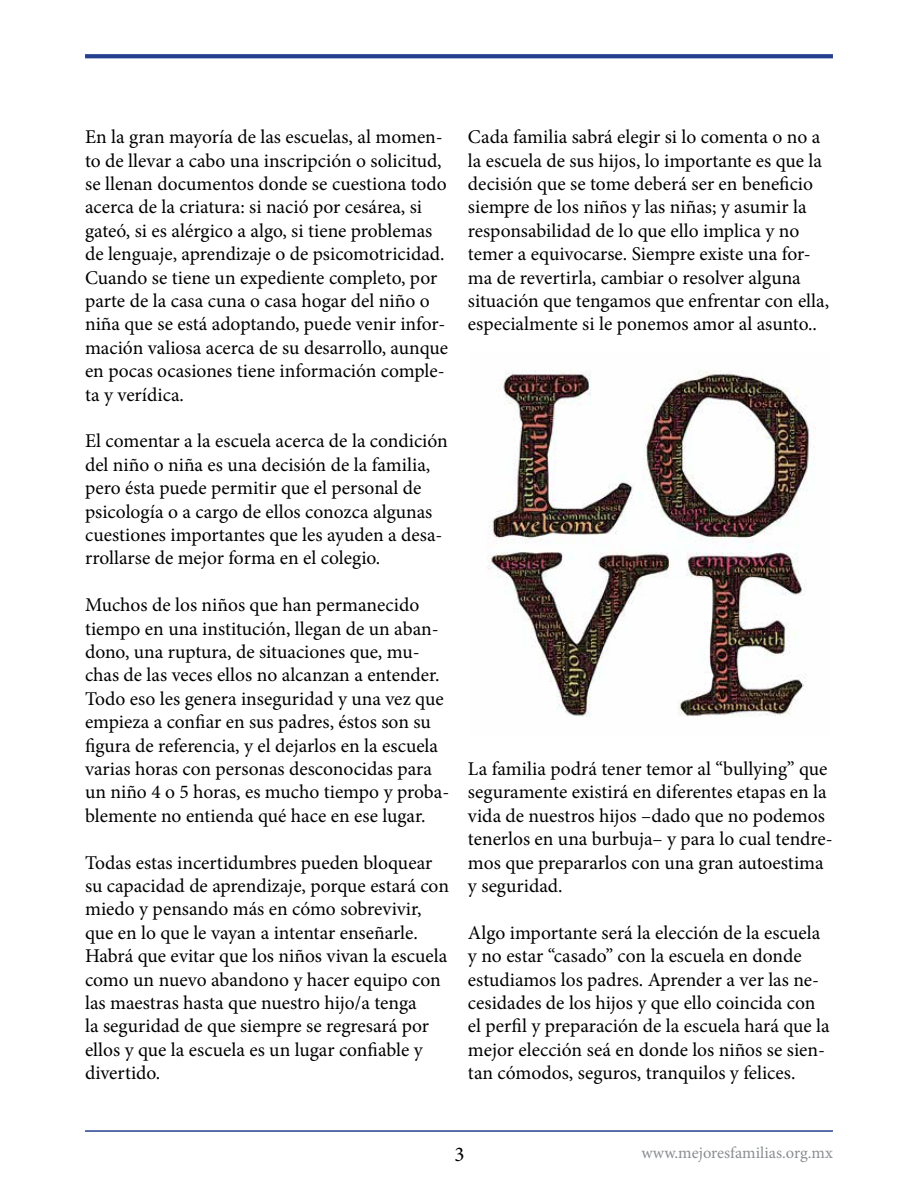
<style>
.page{position:relative;width:918px;height:1188px;background:#fff}
.page>*{position:absolute;margin:0;border:0;box-sizing:border-box;transform-origin:0 0}
.t1{font:21px "Minion Pro";color:#000}
.t2{font:19.5px/23.4px "Minion Pro";color:#000}
.t3{font:16.5px "Minion Pro";color:#8b8e90}
</style>
<div class="page">
<hr style="left:85px;top:1130px;width:748px;height:2px;background:#25408f">
<svg style="left:85px;top:54px;width:748px;height:4px;fill:#25408f"></svg>
<img style="left:487px;top:370px;width:329px;height:347px">
<p class="t2" style="left:85px;top:125px;width:365px">En la gran mayoría de las escuelas, al momen&shy;to de llevar a cabo una inscripción o solicitud, se llenan documentos donde se cuestiona todo acerca de la criatura: si nació por cesárea, si gateó, si es alérgico a algo, si tiene problemas de lenguaje, aprendizaje o de psicomotricidad.<br>Cuando se tiene un expediente completo, por parte de la casa cuna o casa hogar del niño o niña que se está adoptando, puede venir infor&shy;mación valiosa acerca de su desarrollo, aunque en pocas ocasiones tiene información comple&shy;ta y verídica.</p>
<p class="t2" style="left:85px;top:430px;width:364px">El comentar a la escuela acerca de la condición del niño o niña es una decisión de la familia, pero ésta puede permitir que el personal de psicología o a cargo de ellos conozca algunas cuestiones importantes que les ayuden a desa&shy;rrollarse de mejor forma en el colegio.</p>
<p class="t2" style="left:85px;top:593px;width:366px">Muchos de los niños que han permanecido tiempo en una institución, llegan de un aban&shy;dono, una ruptura, de situaciones que, mu&shy;chas de las veces ellos no alcanzan a entender.<br>Todo eso les genera inseguridad y una vez que empieza a confiar en sus padres, éstos son su figura de referencia, y el dejarlos en la escuela varias horas con personas desconocidas para un niño 4 o 5 horas, es mucho tiempo y proba&shy;blemente no entienda qué hace en ese lugar.</p>
<p class="t2" style="left:85px;top:851px;width:365px">Todas estas incertidumbres pueden bloquear su capacidad de aprendizaje, porque estará con miedo y pensando más en cómo sobrevivir, que en lo que le vayan a intentar enseñarle.<br>Habrá que evitar que los niños vivan la escuela como un nuevo abandono y hacer equipo con las maestras hasta que nuestro hijo/a tenga<br>la seguridad de que siempre se regresará por ellos y que la escuela es un lugar confiable y divertido.</p>
<p class="t2" style="left:468px;top:125px;width:363px">Cada familia sabrá elegir si lo comenta o no a la escuela de sus hijos, lo importante es que la decisión que se tome deberá ser en beneficio siempre de los niños y las niñas; y asumir la responsabilidad de lo que ello implica y no temer a equivocarse. Siempre existe una for&shy;ma de revertirla, cambiar o resolver alguna situación que tengamos que enfrentar con ella, especialmente si le ponemos amor al asunto..</p>
<p class="t2" style="left:468px;top:757px;width:366px">La familia podrá tener temor al “bullying” que seguramente existirá en diferentes etapas en la vida de nuestros hijos –dado que no podemos tenerlos en una burbuja– y para lo cual tendre&shy;mos que prepararlos con una gran autoestima y seguridad.</p>
<p class="t2" style="left:468px;top:921px;width:363px">Algo importante será la elección de la escuela y no estar “casado” con la escuela en donde estudiamos los padres. Aprender a ver las ne&shy;cesidades de los hijos y que ello coincida con el perfil y preparación de la escuela hará que la mejor elección seá en donde los niños se sien&shy;tan cómodos, seguros, tranquilos y felices.</p>
<p class="t1" style="left:454px;top:1140px;width:12px">3</p>
<p class="t3" style="left:641px;top:1141px;width:193px">www.mejoresfamilias.org.mx</p>
</div>
